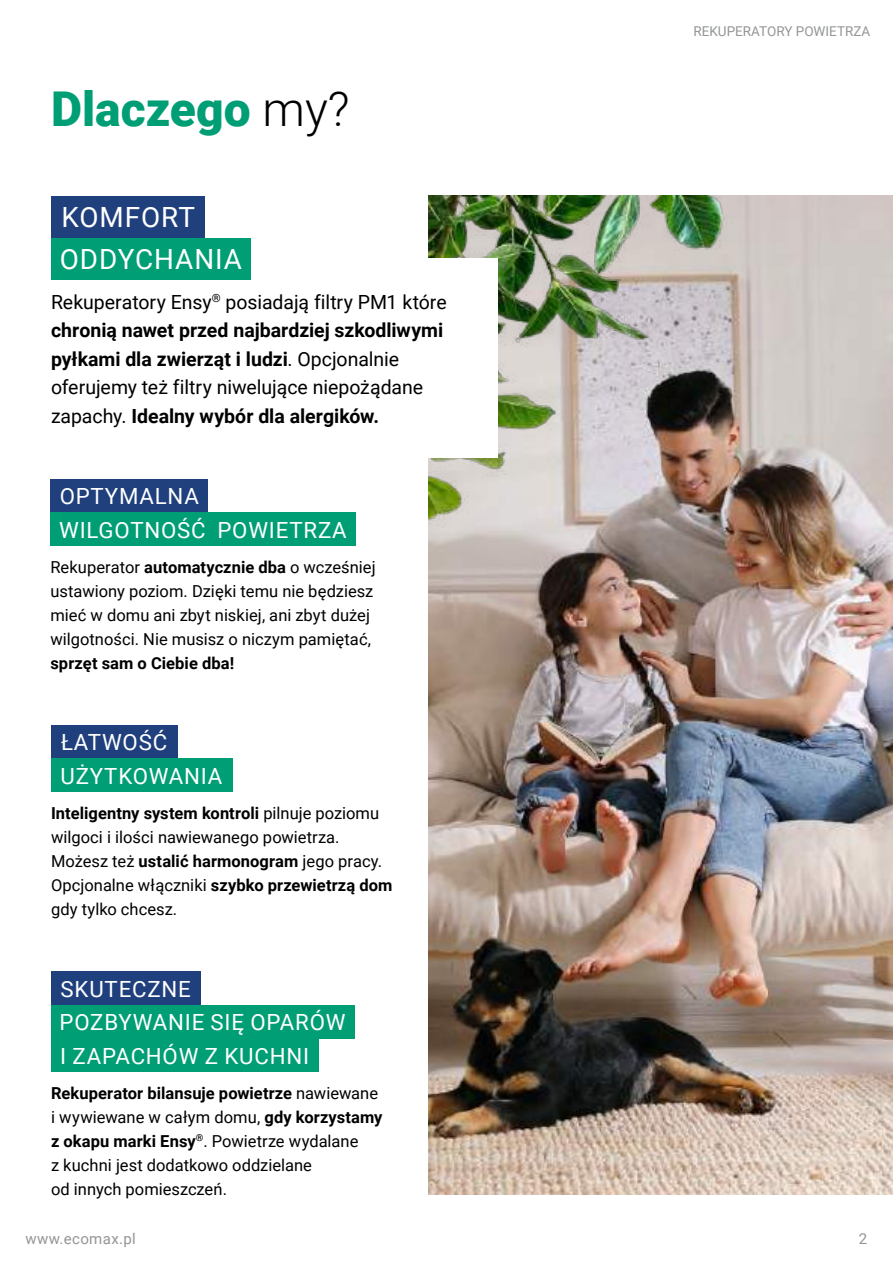
<style>
.page{position:relative;width:893px;height:1263px;background:#fff}
.page>*{position:absolute;margin:0;border:0;box-sizing:border-box;transform-origin:0 0}
.t1{font:900 48px "Roboto";color:#009e75}
.t2{font:27.9px/42px "Roboto";letter-spacing:.035em;color:#fff}
.t3{font:22.35px/33.6px "Roboto";letter-spacing:.035em;color:#fff}
.t4{font:19.5px/28.5px "Roboto";letter-spacing:-.005em;color:#000}
.t5{font:16.5px/24px "Roboto";color:#000}
.t6{font:700 16.5px "Roboto";letter-spacing:.005em;color:#000}
.t7{font:15px "Roboto";letter-spacing:.025em;color:#939597}
.t8{font:13.5px "Roboto";color:#939597}
.s1{font-weight:300;color:#000}
.s2{font-weight:700}
</style>
<div class="page">
<img style="left:428px;top:196px;width:465px;height:999px">
<img style="left:428px;top:196px;width:365px;height:487px">
<div style="left:52px;top:258px;width:445px;height:200px;background:#fff"></div>
<div style="left:51px;top:196px;width:154px;height:42px;background:#1f407d"></div>
<div style="left:51px;top:238px;width:200px;height:41px;background:#009e75"></div>
<div style="left:51px;top:1005px;width:303px;height:33px;background:#009e75"></div>
<div style="left:51px;top:1038px;width:267px;height:34px;background:#009e75"></div>
<div style="left:51px;top:971px;width:149px;height:34px;background:#1f407d"></div>
<div style="left:51px;top:725px;width:126px;height:34px;background:#1f407d"></div>
<div style="left:51px;top:759px;width:181px;height:33px;background:#009e75"></div>
<div style="left:50px;top:479px;width:158px;height:33px;background:#1f407d"></div>
<div style="left:50px;top:512px;width:306px;height:34px;background:#009e75"></div>
<h1 class="t1" style="left:51px;top:76px;width:300px">Dlaczego <span class="s1">my?</span></h1>
<h2 class="t2" style="left:60px;top:195px;width:184px">KOMFORT<br>ODDYCHANIA</h2>
<p class="t4" style="left:51px;top:287px;width:397px">Rekuperatory Ensy<sup>®</sup> posiadają filtry PM1 które <span class="s2">chronią nawet przed najbardziej szkodliwymi pyłkami dla zwierząt i ludzi</span>. Opcjonalnie oferujemy też filtry niwelujące niepożądane zapachy. <span class="s2">Idealny wybór dla alergików.</span></p>
<h3 class="t3" style="left:59px;top:478px;width:289px">OPTYMALNA<br>WILGOTNOŚĆ POWIETRZA</h3>
<p class="t5" style="left:50px;top:554px;width:327px">Rekuperator <span class="s2">automatycznie dba</span> o wcześniej ustawiony poziom. Dzięki temu nie będziesz mieć w domu ani zbyt niskiej, ani zbyt dużej wilgotności. Nie musisz o niczym pamiętać,</p>
<p class="t6" style="left:50px;top:651px;width:185px">sprzęt sam o Ciebie dba!</p>
<h3 class="t3" style="left:61px;top:725px;width:163px">ŁATWOŚĆ<br>UŻYTKOWANIA</h3>
<p class="t5" style="left:51px;top:801px;width:343px"><span class="s2">Inteligentny system kontroli</span> pilnuje poziomu wilgoci i ilości nawiewanego powietrza.<br>Możesz też <span class="s2">ustalić harmonogram</span> jego pracy.<br>Opcjonalne włączniki <span class="s2">szybko przewietrzą dom </span>gdy tylko chcesz.</p>
<h3 class="t3" style="left:61px;top:971px;width:132px">SKUTECZNE</h3>
<h3 class="t3" style="left:60px;top:1004px;width:287px">POZBYWANIE SIĘ OPARÓW<br>I ZAPACHÓW Z KUCHNI</h3>
<p class="t5" style="left:51px;top:1080px;width:333px"><span class="s2">Rekuperator bilansuje powietrze</span> nawiewane i wywiewane w całym domu, <span class="s2">gdy korzystamy z okapu marki Ensy</span><sup>®</sup>. Powietrze wydalane<br>z kuchni jest dodatkowo oddzielane<br>od innych pomieszczeń.</p>
<p class="t8" style="left:693px;top:21px;width:178px">REKUPERATORY POWIETRZA</p>
<p class="t7" style="left:26px;top:1228px;width:112px">www.ecomax.pl</p>
<p class="t7" style="left:859px;top:1228px;width:10px">2</p>
</div>
